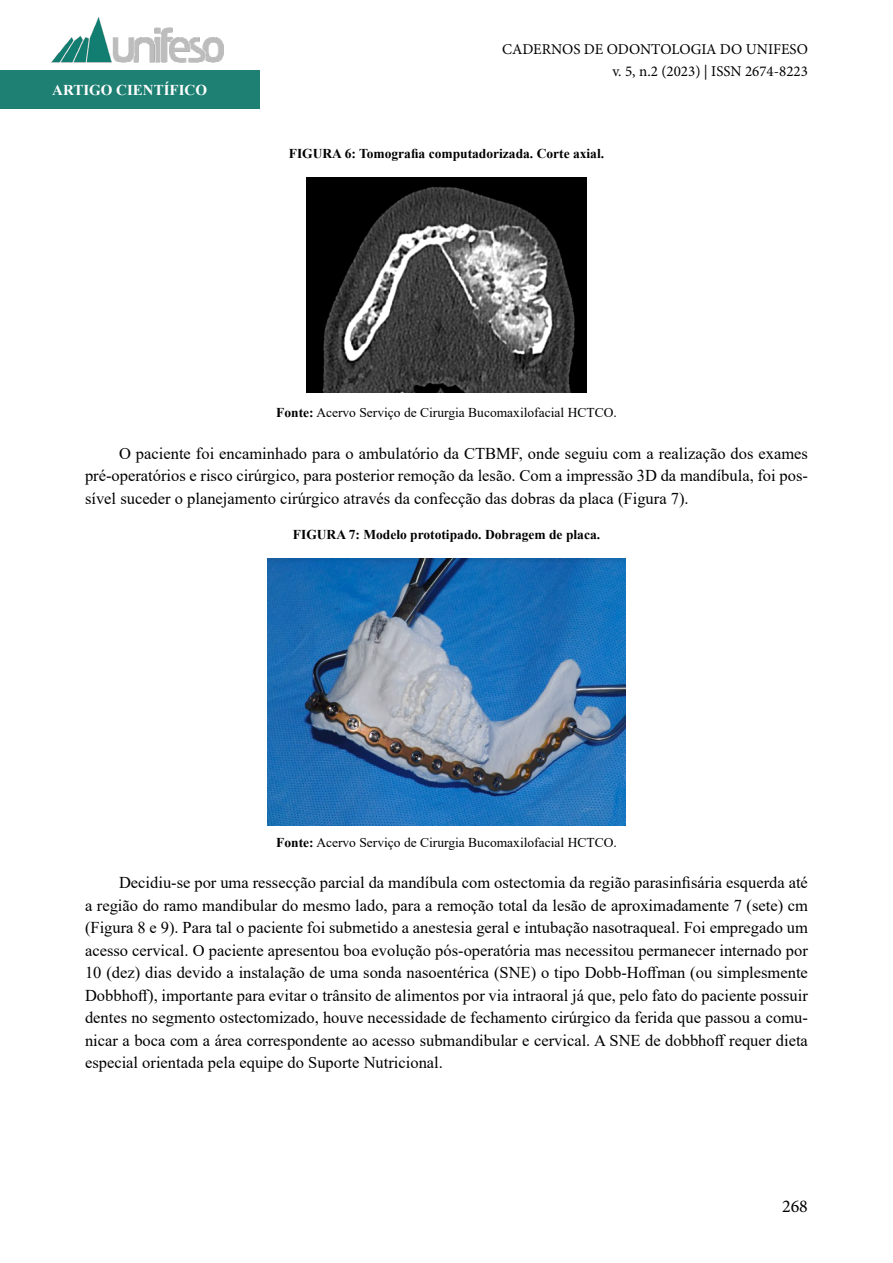
<style>
.page{position:relative;width:893px;height:1263px;background:#fff}
.page>*{position:absolute;margin:0;border:0;box-sizing:border-box;transform-origin:0 0}
.t1{font:18px "Minion Pro";color:#000}
.t2{font:16.5px/22.5px "Times New Roman";color:#000;text-align:justify}
.t3{font:15px/22.5px "Minion Pro";color:#000;text-align:right}
.t4{font:700 15px "Times New Roman";color:#fff}
.t5{font:13.5px "Times New Roman";color:#000}
.t6{font:700 13.5px "Times New Roman";color:#000}
.s1{font-weight:700}
</style>
<div class="page">
<div style="left:0;top:71px;width:259px;height:38px;background:#1e8072"></div>
<img style="left:51px;top:17px;width:173px;height:54px">
<img style="left:306px;top:177px;width:281px;height:216px">
<img style="left:267px;top:558px;width:359px;height:268px">
<p class="t4" style="left:52px;top:79px;width:156px">ARTIGO CIENTÍFICO</p>
<p class="t3" style="left:502px;top:38px;width:307px">CADERNOS DE ODONTOLOGIA DO UNIFESO v. 5, n.2 (2023) | ISSN 2674-8223</p>
<p class="t6" style="left:289px;top:144px;width:317px">FIGURA 6: Tomografia computadorizada. Corte axial.</p>
<p class="t5" style="left:276px;top:403px;width:342px"><span class="s1">Fonte:</span> Acervo Serviço de Cirurgia Bucomaxilofacial HCTCO.</p>
<p class="t2" style="left:85px;top:441px;width:724px;text-indent:34px">O paciente foi encaminhado para o ambulatório da CTBMF, onde seguiu com a realização dos exames pré-operatórios e risco cirúrgico, para posterior remoção da lesão. Com a impressão 3D da mandíbula, foi pos&shy;sível suceder o planejamento cirúrgico através da confecção das dobras da placa (Figura 7).</p>
<p class="t6" style="left:293px;top:525px;width:309px">FIGURA 7: Modelo prototipado. Dobragem de placa.</p>
<p class="t5" style="left:276px;top:832px;width:342px"><span class="s1">Fonte:</span> Acervo Serviço de Cirurgia Bucomaxilofacial HCTCO.</p>
<p class="t2" style="left:85px;top:871px;width:724px;text-indent:34px">Decidiu-se por uma ressecção parcial da mandíbula com ostectomia da região parasinfisária esquerda até a região do ramo mandibular do mesmo lado, para a remoção total da lesão de aproximadamente 7 (sete) cm (Figura 8 e 9). Para tal o paciente foi submetido a anestesia geral e intubação nasotraqueal. Foi empregado um acesso cervical. O paciente apresentou boa evolução pós-operatória mas necessitou permanecer internado por 10 (dez) dias devido a instalação de uma sonda nasoentérica (SNE) o tipo Dobb-Hoffman (ou simplesmente Dobbhoff), importante para evitar o trânsito de alimentos por via intraoral já que, pelo fato do paciente possuir dentes no segmento ostectomizado, houve necessidade de fechamento cirúrgico da ferida que passou a comu&shy;nicar a boca com a área correspondente ao acesso submandibular e cervical. A SNE de dobbhoff requer dieta especial orientada pela equipe do Suporte Nutricional.</p>
<p class="t1" style="left:782px;top:1194px;width:27px">268</p>
</div>
